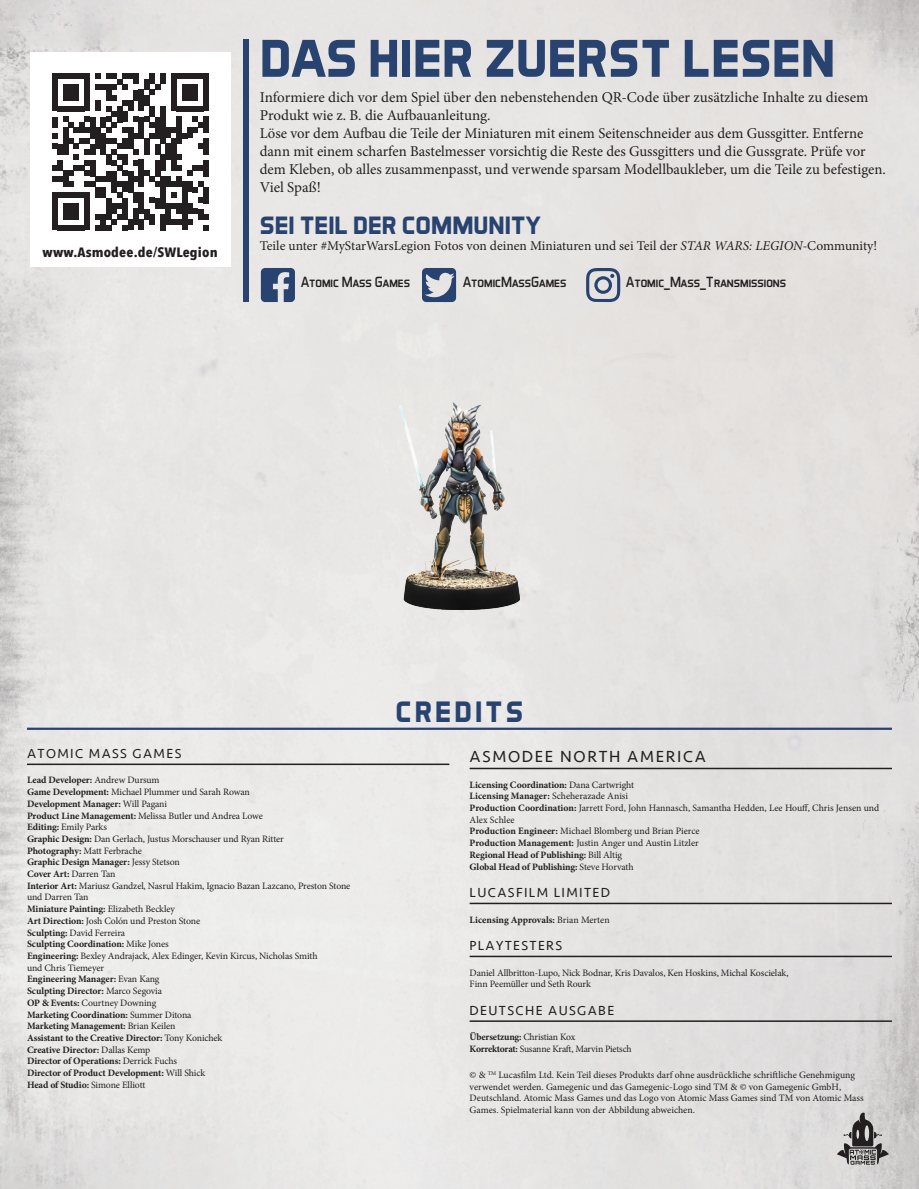
<style>
.page{position:relative;width:919px;height:1189px;background:#fff}
.page>*{position:absolute;margin:0;border:0;box-sizing:border-box;transform-origin:0 0}
.t1{font:700 54px "Aero Matics Display";color:#294370}
.t2{font:700 30px "Aero Matics Display";letter-spacing:.095em;color:#294370}
.t3{font:700 25.5px "Aero Matics Display";color:#294370}
.t4{font:16.5px "Seravek";letter-spacing:.1em;color:#231f20}
.t5{font:15px/18px "Minion Pro";color:#231f20}
.t6{font:15px "Aero Matics Display";color:#231f20}
.t7{font:13.5px "Minion Pro";color:#231f20}
.t8{font:13.5px "Seravek";letter-spacing:.1em;color:#231f20}
.t9{font:700 13.5px "Avenir Next Condensed";letter-spacing:.01em;color:#231f20;scale:1.1 1}
.t10{font:9.75px/11.7px "Minion Pro";letter-spacing:-.01em;color:#231f20}
.t11{font:700 9.75px "Minion Pro";color:#231f20}
.s1{font-style:italic}
.s2{font-weight:700}
.s3{font-weight:400}
</style>
<div class="page">
<img style="left:0;top:0;width:918px;height:1188px">
<hr style="left:27px;top:727px;width:864px;height:2px;background:#294370">
<hr style="left:27px;top:763px;width:422px;height:1px;background:#231f20">
<hr style="left:469px;top:767px;width:422px;height:2px;background:#231f20">
<hr style="left:469px;top:902px;width:422px;height:1px;background:#231f20">
<hr style="left:469px;top:955px;width:422px;height:1px;background:#231f20">
<hr style="left:469px;top:1020px;width:422px;height:1px;background:#231f20">
<div style="left:243px;top:40px;width:6px;height:262px;background:#294370"></div>
<svg style="left:422px;top:268px;width:34px;height:34px"></svg>
<svg style="left:261px;top:268px;width:34px;height:34px"></svg>
<svg style="left:585px;top:268px;width:35px;height:34px"></svg>
<div style="left:30px;top:52px;width:200px;height:214px;background:#fff"></div>
<div style="left:52px;top:192px;width:5px;height:38px;background:#231f20"></div>
<div style="left:63px;top:203px;width:5px;height:16px;background:#231f20"></div>
<div style="left:68px;top:203px;width:6px;height:16px;background:#231f20"></div>
<div style="left:74px;top:203px;width:5px;height:16px;background:#231f20"></div>
<svg style="left:57px;top:225px;width:27px;height:5px"></svg>
<div style="left:84px;top:192px;width:6px;height:38px;background:#231f20"></div>
<div style="left:106px;top:198px;width:5px;height:21px;background:#231f20"></div>
<div style="left:111px;top:203px;width:6px;height:11px;background:#231f20"></div>
<div style="left:122px;top:198px;width:6px;height:21px;background:#231f20"></div>
<svg style="left:95px;top:214px;width:33px;height:16px"></svg>
<div style="left:128px;top:219px;width:5px;height:11px;background:#231f20"></div>
<svg style="left:52px;top:73px;width:86px;height:135px"></svg>
<div style="left:133px;top:192px;width:5px;height:11px;background:#231f20"></div>
<div style="left:133px;top:208px;width:5px;height:17px;background:#231f20"></div>
<div style="left:138px;top:90px;width:6px;height:21px;background:#231f20"></div>
<div style="left:138px;top:117px;width:6px;height:21px;background:#231f20"></div>
<div style="left:138px;top:160px;width:6px;height:27px;background:#231f20"></div>
<div style="left:138px;top:192px;width:6px;height:22px;background:#231f20"></div>
<div style="left:138px;top:219px;width:6px;height:11px;background:#231f20"></div>
<div style="left:144px;top:79px;width:5px;height:11px;background:#231f20"></div>
<div style="left:144px;top:95px;width:5px;height:11px;background:#231f20"></div>
<div style="left:144px;top:138px;width:5px;height:16px;background:#231f20"></div>
<div style="left:144px;top:208px;width:5px;height:11px;background:#231f20"></div>
<div style="left:149px;top:73px;width:6px;height:11px;background:#231f20"></div>
<div style="left:149px;top:106px;width:6px;height:11px;background:#231f20"></div>
<svg style="left:144px;top:117px;width:11px;height:10px"></svg>
<svg style="left:149px;top:133px;width:6px;height:5px"></svg>
<svg style="left:149px;top:198px;width:6px;height:5px"></svg>
<div style="left:149px;top:214px;width:6px;height:11px;background:#231f20"></div>
<svg style="left:149px;top:84px;width:11px;height:11px"></svg>
<div style="left:155px;top:117px;width:5px;height:21px;background:#231f20"></div>
<div style="left:155px;top:144px;width:5px;height:10px;background:#231f20"></div>
<div style="left:155px;top:160px;width:5px;height:16px;background:#231f20"></div>
<svg style="left:144px;top:171px;width:16px;height:16px"></svg>
<div style="left:155px;top:198px;width:5px;height:10px;background:#231f20"></div>
<div style="left:160px;top:73px;width:5px;height:11px;background:#231f20"></div>
<div style="left:160px;top:106px;width:5px;height:38px;background:#231f20"></div>
<div style="left:160px;top:154px;width:5px;height:17px;background:#231f20"></div>
<div style="left:160px;top:176px;width:5px;height:32px;background:#231f20"></div>
<div style="left:160px;top:214px;width:5px;height:16px;background:#231f20"></div>
<div style="left:165px;top:127px;width:6px;height:11px;background:#231f20"></div>
<div style="left:165px;top:144px;width:6px;height:16px;background:#231f20"></div>
<div style="left:165px;top:176px;width:6px;height:11px;background:#231f20"></div>
<div style="left:165px;top:203px;width:6px;height:22px;background:#231f20"></div>
<div style="left:171px;top:73px;width:5px;height:38px;background:#231f20"></div>
<svg style="left:171px;top:127px;width:5px;height:6px"></svg>
<div style="left:171px;top:138px;width:5px;height:33px;background:#231f20"></div>
<div style="left:176px;top:117px;width:6px;height:27px;background:#231f20"></div>
<div style="left:182px;top:84px;width:5px;height:16px;background:#231f20"></div>
<div style="left:187px;top:84px;width:5px;height:16px;background:#231f20"></div>
<div style="left:192px;top:84px;width:6px;height:16px;background:#231f20"></div>
<svg style="left:176px;top:73px;width:27px;height:6px"></svg>
<svg style="left:176px;top:106px;width:27px;height:5px"></svg>
<svg style="left:182px;top:117px;width:21px;height:21px"></svg>
<div style="left:203px;top:73px;width:6px;height:38px;background:#231f20"></div>
<div style="left:203px;top:117px;width:6px;height:16px;background:#231f20"></div>
<div style="left:203px;top:138px;width:6px;height:16px;background:#231f20"></div>
<svg style="left:171px;top:144px;width:38px;height:86px"></svg>
<svg style="left:836px;top:1112px;width:52px;height:52px;background:#989595"></svg>
<img style="left:399px;top:402px;width:120px;height:207px">
<h3 class="t9" style="left:43px;top:244px;width:161px">www.Asmodee.de/SWLegion</h3>
<h1 class="t1" style="left:260px;top:26px;width:576px">DAS HIER ZUERST LESEN</h1>
<p class="t5" style="left:260px;top:88px;width:627px">Informiere dich vor dem Spiel über den nebenstehenden QR-Code über zusätzliche Inhalte zu diesem Produkt wie z. B. die Aufbauanleitung.<br>Löse vor dem Aufbau die Teile der Miniaturen mit einem Seitenschneider aus dem Gussgitter. Entferne dann mit einem scharfen Bastelmesser vorsichtig die Reste des Gussgitters und die Gussgrate. Prüfe vor dem Kleben, ob alles zusammenpasst, und verwende sparsam Modellbaukleber, um die Teile zu befestigen.<br>Viel Spaß!</p>
<h3 class="t3" style="left:260px;top:210px;width:282px">SEI TEIL DER COMMUNITY</h3>
<h3 class="t7" style="left:260px;top:236px;width:618px">Teile unter #MyStarWarsLegion Fotos von deinen Miniaturen und sei Teil der <span class="s1">STAR WARS: LEGION-</span>Community!</h3>
<h3 class="t6" style="left:301px;top:273px;width:110px">Atomic Mass Games</h3>
<h3 class="t6" style="left:463px;top:273px;width:105px">AtomicMassGames</h3>
<h3 class="t6" style="left:626px;top:273px;width:161px">Atomic_Mass_Transmissions</h3>
<h2 class="t2" style="left:395px;top:693px;width:129px">CREDITS</h2>
<h3 class="t8" style="left:27px;top:743px;width:156px">ATOMIC MASS GAMES</h3>
<p class="t10" style="left:27px;top:774px;width:325px"><span class="s2">Lead Developer:</span> Andrew Dursum<br><span class="s2">Game Development:</span> Michael Plummer und Sarah Rowan<br><span class="s2">Development Manager:</span> Will Pagani<br><span class="s2">Product Line Management:</span> Melissa Butler und Andrea Lowe<br><span class="s2">Editing:</span> Emily Parks<br><span class="s2">Graphic Design:</span> Dan Gerlach, Justus Morschauser und Ryan Ritter<br><span class="s2">Photography:</span> Matt Ferbrache<br><span class="s2">Graphic Design Manager:</span> Jessy Stetson<br><span class="s2">Cover Art:</span> Darren Tan<br><span class="s2">Interior Art:</span> Mariusz Gandzel, Nasrul Hakim, Ignacio Bazan Lazcano, Preston Stone und Darren Tan<br><span class="s2">Miniature Painting:</span> Elizabeth Beckley<br><span class="s2">Art Direction:</span> Josh Colón und Preston Stone<br><span class="s2">Sculpting:</span> David Ferreira<br><span class="s2">Sculpting Coordination:</span> Mike Jones<br><span class="s2">Engineering:</span> Bexley Andrajack, Alex Edinger, Kevin Kircus, Nicholas Smith<br>und Chris Tiemeyer<br><span class="s2">Engineering Manager:</span> Evan Kang<br><span class="s2">Sculpting Director:</span> Marco Segovia<br><span class="s2">OP &amp; Events:</span> Courtney Downing<br><span class="s2">Marketing Coordination:</span> Summer Ditona<br><span class="s2">Marketing Management:</span> Brian Keilen<br><span class="s2">Assistant to the Creative Director:</span> Tony Konichek<br><span class="s2">Creative Director:</span> Dallas Kemp<br><span class="s2">Director of Operations:</span> Derrick Fuchs<br><span class="s2">Director of Product Development:</span> Will Shick<br><span class="s2">Head of Studio:</span> Simone Elliott</p>
<h3 class="t4" style="left:469px;top:743px;width:238px">ASMODEE NORTH AMERICA</h3>
<p class="t10" style="left:469px;top:778px;width:411px"><span class="s2">Licensing Coordination:</span> Dana Cartwright<br><span class="s2">Licensing Manager:</span> Scheherazade Anisi<br><span class="s2">Production Coordination:</span> Jarrett Ford, John Hannasch, Samantha Hedden, Lee Houff, Chris Jensen und Alex Schlee<br><span class="s2">Production Engineer:</span> Michael Blomberg und Brian Pierce<br><span class="s2">Production Management:</span> Justin Anger und Austin Litzler<br><span class="s2">Regional Head of Publishing:</span> Bill Altig<br><span class="s2">Global Head of Publishing:</span> Steve Horvath</p>
<h3 class="t8" style="left:469px;top:882px;width:142px">LUCASFILM LIMITED</h3>
<p class="t11" style="left:469px;top:912px;width:141px">Licensing Approvals: <span class="s3">Brian Merten</span></p>
<h3 class="t8" style="left:469px;top:935px;width:94px">PLAYTESTERS</h3>
<p class="t10" style="left:469px;top:966px;width:320px">Daniel Allbritton-Lupo, Nick Bodnar, Kris Davalos, Ken Hoskins, Michal Koscielak,<br>Finn Peemüller und Seth Rourk</p>
<h3 class="t8" style="left:469px;top:999px;width:146px">DEUTSCHE AUSGABE</h3>
<p class="t10" style="left:469px;top:1030px;width:163px"><span class="s2">Übersetzung:</span> Christian Kox<br><span class="s2">Korrektorat:</span> Susanne Kraft, Marvin Pietsch</p>
<p class="t10" style="left:469px;top:1068px;width:395px">© &amp; <sup>TM</sup> Lucasfilm Ltd. Kein Teil dieses Produkts darf ohne ausdrückliche schriftliche Genehmigung verwendet werden. Gamegenic und das Gamegenic-Logo sind TM &amp; © von Gamegenic GmbH, Deutschland. Atomic Mass Games und das Logo von Atomic Mass Games sind TM von Atomic Mass Games. Spielmaterial kann von der Abbildung abweichen.</p>
</div>
